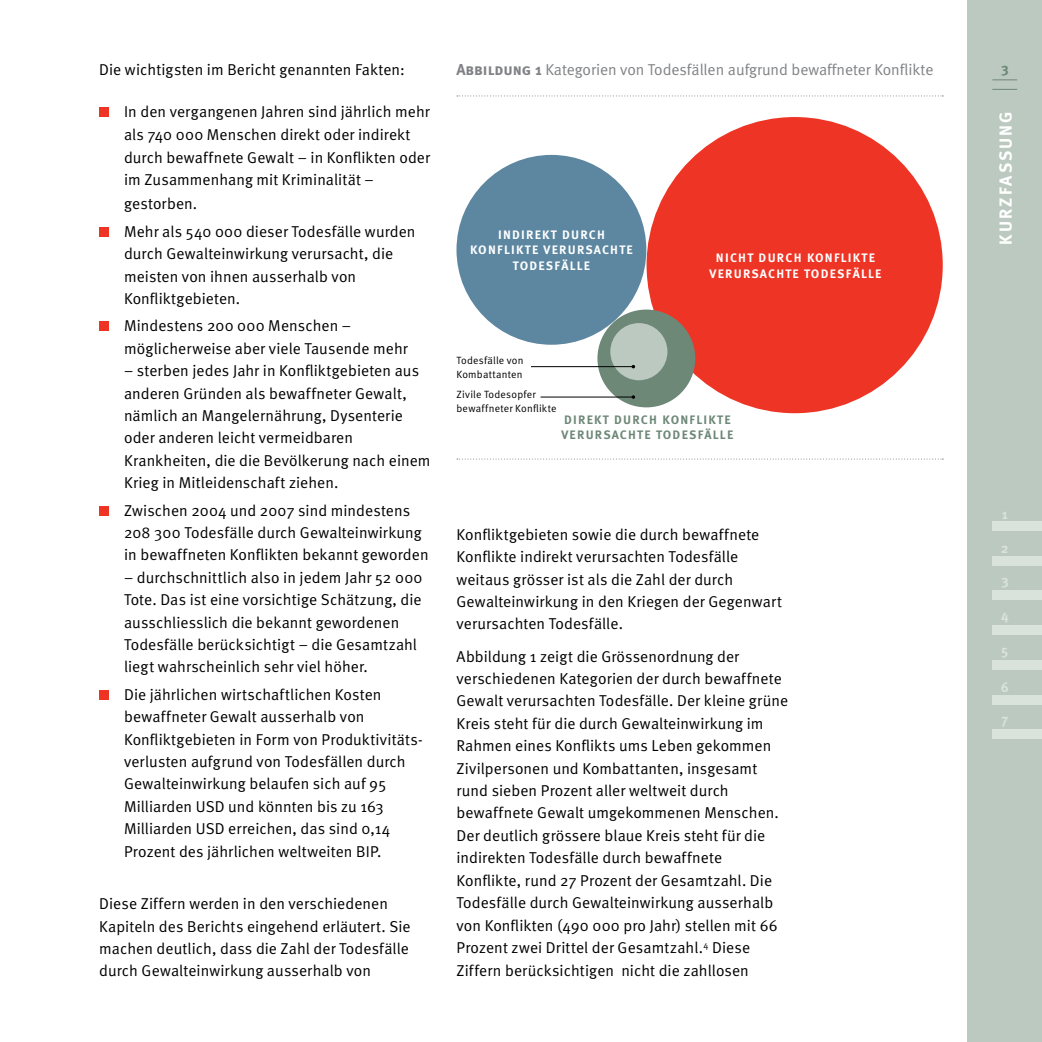
<style>
.page{position:relative;width:1042px;height:1042px;background:#fff}
.page>*{position:absolute;margin:0;border:0;box-sizing:border-box;transform-origin:0 0}
.t1{font:700 17.5px "Meta";letter-spacing:.12em;color:#fff}
.t2{font:15.75px/22.4px "Meta Normal";letter-spacing:.005em;color:#000}
.t3{font:15.75px "Meta Normal";color:#808285}
.t4{font:700 14px "Meta";color:#d9e2db}
.t5{font:700 14px "Meta";color:#6e8878}
.t6{font:12.25px/15.8px "Meta Bold Caps";letter-spacing:.1em;color:#fff;text-align:center}
.t7{font:12.25px/15.8px "Meta Bold Caps";letter-spacing:.1em;color:#6e8878}
.t8{font:10.5px/14px "Meta Normal";letter-spacing:.02em;color:#000}
.s1{font-family:"Meta Bold Caps"}
</style>
<div class="page">
<div style="left:967px;top:0;width:75px;height:1042px;background:#bbc9c0"></div>
<svg style="left:992px;top:80px;width:25px;height:1px"></svg>
<svg style="left:992px;top:89px;width:25px;height:1px"></svg>
<div style="left:992px;top:521px;width:50px;height:10px;background:#d9e2db"></div>
<div style="left:992px;top:556px;width:50px;height:10px;background:#d9e2db"></div>
<div style="left:992px;top:590px;width:50px;height:10px;background:#d9e2db"></div>
<div style="left:992px;top:625px;width:50px;height:10px;background:#d9e2db"></div>
<div style="left:992px;top:660px;width:50px;height:10px;background:#d9e2db"></div>
<div style="left:992px;top:694px;width:50px;height:10px;background:#d9e2db"></div>
<div style="left:992px;top:729px;width:50px;height:10px;background:#d9e2db"></div>
<div style="left:646px;top:117px;width:297px;height:296px;background:#ee3425;border-radius:50%"></div>
<div style="left:99px;top:107px;width:10px;height:10px;background:#ee3425"></div>
<div style="left:99px;top:227px;width:10px;height:10px;background:#ee3425"></div>
<div style="left:99px;top:321px;width:10px;height:10px;background:#ee3425"></div>
<div style="left:99px;top:506px;width:10px;height:9px;background:#ee3425"></div>
<div style="left:99px;top:690px;width:10px;height:10px;background:#ee3425"></div>
<svg style="left:457px;top:95px;width:486px;height:1px"></svg>
<svg style="left:457px;top:459px;width:486px;height:1px"></svg>
<div style="left:456px;top:155px;width:190px;height:190px;background:#5d87a1;border-radius:50%"></div>
<div style="left:597px;top:309px;width:98px;height:98px;background:#6e8878;border-radius:50%"></div>
<div style="left:610px;top:323px;width:57px;height:57px;background:#bbc9c0;border-radius:50%"></div>
<hr style="left:531px;top:366px;width:102px;height:1px;background:#000">
<hr style="left:540px;top:397px;width:93px;height:1px;background:#000">
<svg style="left:631px;top:395px;width:4px;height:4px"></svg>
<p class="t2" style="left:99px;top:58px;width:307px">Die wichtigsten im Bericht genannten Fakten:</p>
<p class="t2" style="left:124px;top:100px;width:307px;line-height:22.9px">In den vergangenen Jahren sind jährlich mehr als 740 000 Menschen direkt oder indirekt durch bewaffnete Gewalt – in Konflikten oder im Zusammenhang mit Kriminalität – gestorben.</p>
<p class="t2" style="left:124px;top:220px;width:293px">Mehr als 540 000 dieser Todesfälle wurden durch Gewalteinwirkung verursacht, die meisten von ihnen ausserhalb von Konfliktgebieten.</p>
<p class="t2" style="left:124px;top:314px;width:285px">Mindestens 200 000 Menschen – möglicherweise aber viele Tausende mehr</p>
<p class="t2" style="left:124px;top:359px;width:308px">– sterben jedes Jahr in Konfliktgebieten aus anderen Gründen als bewaffneter Gewalt, nämlich an Mangelernährung, Dysenterie oder anderen leicht vermeidbaren Krankheiten, die die Bevölkerung nach einem Krieg in Mitleidenschaft ziehen.</p>
<p class="t2" style="left:124px;top:499px;width:306px">Zwischen 2004 und 2007 sind mindestens<br>208 300 Todesfälle durch Gewalteinwirkung in bewaffneten Konflikten bekannt geworden</p>
<p class="t2" style="left:124px;top:566px;width:300px">– durchschnittlich also in jedem Jahr 52 000<br>Tote. Das ist eine vorsichtige Schätzung, die ausschliesslich die bekannt gewordenen Todesfälle berücksichtigt – die Gesamtzahl liegt wahrscheinlich sehr viel höher.</p>
<p class="t2" style="left:124px;top:683px;width:300px">Die jährlichen wirtschaftlichen Kosten bewaffneter Gewalt ausserhalb von Konfliktgebieten in Form von Produktivitäts&shy;verlusten aufgrund von Todesfällen durch Gewalteinwirkung belaufen sich auf 95<br>Milliarden USD und könnten bis zu 163<br>Milliarden USD erreichen, das sind 0,14<br>Prozent des jährlichen weltweiten BIP.</p>
<p class="t2" style="left:99px;top:892px;width:313px">Diese Ziffern werden in den verschiedenen Kapiteln des Berichts eingehend erläutert. Sie machen deutlich, dass die Zahl der Todesfälle durch Gewalteinwirkung ausserhalb von</p>
<p class="t3" style="left:456px;top:60px;width:478px"><span class="s1">Abbildung 1</span> Kategorien von Todesfällen aufgrund bewaffneter Konflikte</p>
<p class="t6" style="left:470px;top:226px;width:164px">INDIREKT DURCH<br>KONFLIKTE VERURSACHTE<br>TODESFÄLLE</p>
<p class="t8" style="left:456px;top:353px;width:69px">Todesfälle von<br>Kombattanten</p>
<p class="t8" style="left:456px;top:387px;width:101px">Zivile Todesopfer bewaffneter Konflikte</p>
<p class="t6" style="left:709px;top:250px;width:173px">NICHT DURCH KONFLIKTE<br>VERURSACHTE TODESFÄLLE</p>
<p class="t7" style="left:561px;top:411px;width:173px">DIREKT DURCH KONFLIKTE<br>VERURSACHTE TODESFÄLLE</p>
<p class="t2" style="left:456px;top:523px;width:327px">Konfliktgebieten sowie die durch bewaffnete Konflikte indirekt verursachten Todesfälle weitaus grösser ist als die Zahl der durch Gewalteinwirkung in den Kriegen der Gegenwart verursachten Todesfälle.</p>
<p class="t2" style="left:456px;top:645px;width:333px">Abbildung 1 zeigt die Grössenordnung der verschiedenen Kategorien der durch bewaffnete Gewalt verursachten Todesfälle. Der kleine grüne Kreis steht für die durch Gewalteinwirkung im Rahmen eines Konflikts ums Leben gekommen Zivilpersonen und Kombattanten, insgesamt rund sieben Prozent aller weltweit durch bewaffnete Gewalt umgekommenen Menschen.<br>Der deutlich grössere blaue Kreis steht für die indirekten Todesfälle durch bewaffnete Konflikte, rund 27 Prozent der Gesamtzahl. Die Todesfälle durch Gewalteinwirkung ausserhalb von Konflikten (490 000 pro Jahr) stellen mit 66<br>Prozent zwei Drittel der Gesamtzahl.<sup>4</sup> Diese Ziffern berücksichtigen nicht die zahllosen</p>
<p class="t5" style="left:1001px;top:60px;width:9px">3</p>
<p class="t1" style="left:994px;top:245px;width:135px;rotate:-90deg">KURZFASSUNG</p>
<p class="t4" style="left:1002px;top:505px;width:7px">1</p>
<p class="t4" style="left:1001px;top:539px;width:9px">2</p>
<p class="t4" style="left:1001px;top:572px;width:9px">3</p>
<p class="t4" style="left:1001px;top:606px;width:9px">4</p>
<p class="t4" style="left:1001px;top:641px;width:9px">5</p>
<p class="t4" style="left:1000px;top:678px;width:10px">6</p>
<p class="t4" style="left:1001px;top:710px;width:8px">7</p>
</div>
